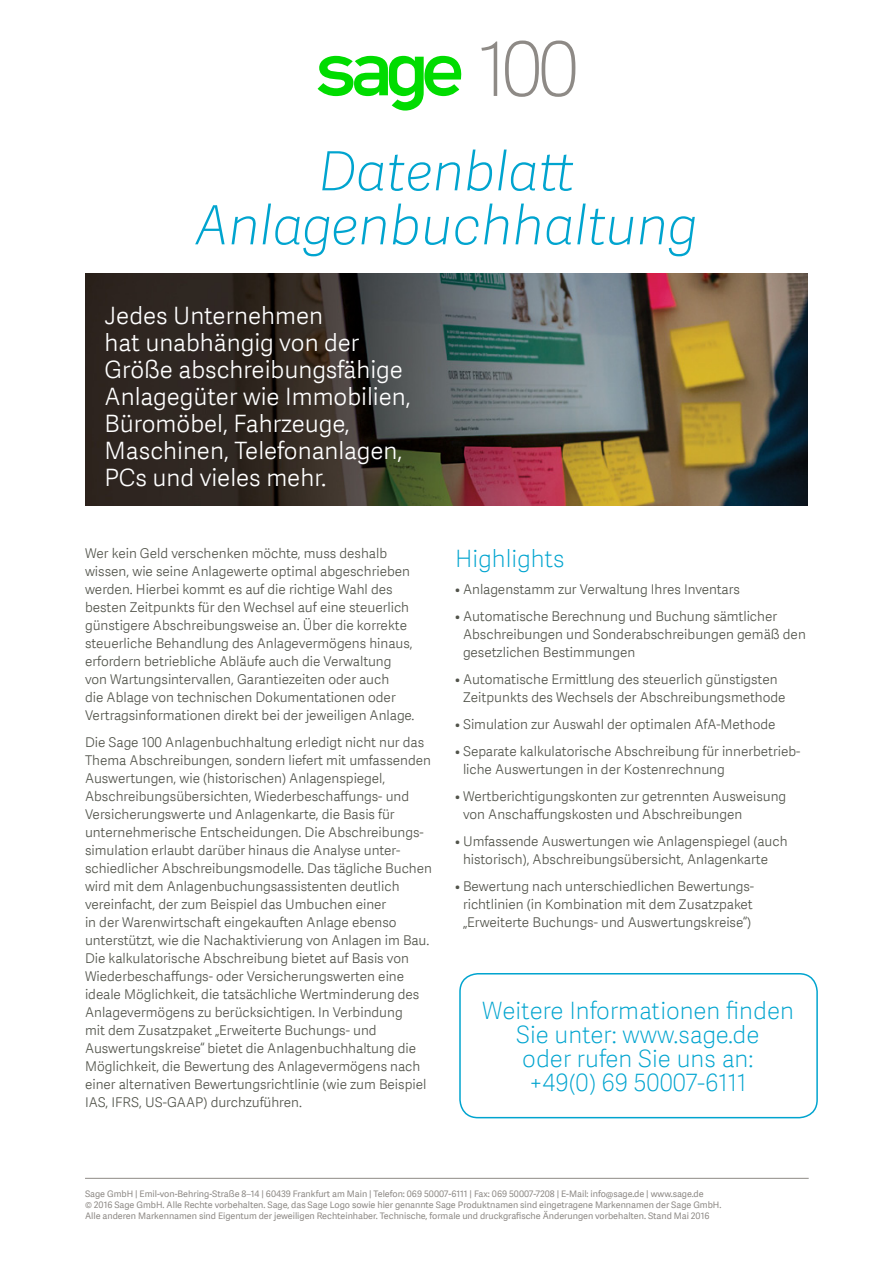
<style>
.page{position:relative;width:893px;height:1263px;background:#fff}
.page>*{position:absolute;margin:0;border:0;box-sizing:border-box;transform-origin:0 0}
.Big_headline{font:italic 54px/54px "Adelle Sans SAGE Th";color:#00a4cf;text-align:center}
.Body_copy{font:24px/27px "Adelle Sans SAGE Lt";color:#fff}
.Sub_header{font:24px/24px "Adelle Sans SAGE Th";color:#00a4cf;text-align:center}
.Body_copy-2{font:13.5px/18px "Adelle Sans SAGE Lt";color:#51534a}
.t1{font:9px/10.8px "Adelle Sans SAGE";color:#8e8a86}
</style>
<div class="page">
<svg style="left:318px;top:56px;width:144px;height:55px"></svg>
<svg style="left:481px;top:41px;width:94px;height:56px"></svg>
<hr style="left:85px;top:1178px;width:724px;height:1px;background:#8e8a86">
<img style="left:85px;top:274px;width:723px;height:231px">
<div style="left:459px;top:973px;width:359px;height:145px;border:2px solid #00a4cf;border-radius:18px"></div>
<p class="Big_headline" style="left:195px;top:142px;width:504px">Datenblatt<br>Anlagenbuchhaltung</p>
<p class="Body_copy" style="left:105px;top:301px;width:308px">Jedes Unternehmen<br>hat unabhängig von der<br>Größe abschreibungsfähige<br>Anlagegüter wie Immobilien,<br>Büromöbel, Fahrzeuge,<br>Maschinen, Telefonanlagen,<br>PCs und vieles mehr.</p>
<p class="Body_copy-2" style="left:85px;top:544px;width:331px">Wer kein Geld verschenken möchte, muss deshalb wissen, wie seine Anlagewerte optimal abgeschrieben werden. Hierbei kommt es auf die richtige Wahl des besten Zeitpunkts für den Wechsel auf eine steuerlich günstigere Abschreibungsweise an. Über die korrekte steuerliche Behandlung des Anlagevermögens hinaus, erfordern betriebliche Abläufe auch die Verwaltung von Wartungsintervallen, Garantiezeiten oder auch<br>die Ablage von technischen Dokumentationen oder Vertragsinformationen direkt bei der jeweiligen Anlage.</p>
<p class="Body_copy-2" style="left:85px;top:733px;width:348px">Die Sage 100 Anlagenbuchhaltung erledigt nicht nur das Thema Abschreibungen, sondern liefert mit umfassenden Auswertungen, wie (historischen) Anlagenspiegel, Abschrei-bungsübersichten, Wiederbeschaffungs- und Versicherungswerte und Anlagenkarte, die Basis für unternehmerische Entscheidungen. Die Abschreibungs&shy;simulation erlaubt darüber hinaus die Analyse unter&shy;schiedlicher Abschreibungsmodelle. Das tägliche Buchen wird mit dem Anlagenbuchungsassistenten deutlich vereinfacht, der zum Beispiel das Umbuchen einer<br>in der Warenwirtschaft eingekauften Anlage ebenso unterstützt, wie die Nachaktivierung von Anlagen im Bau.<br>Die kalkulatorische Abschreibung bietet auf Basis von Wiederbeschaffungs- oder Versicherungswerten eine ideale Möglichkeit, die tatsächliche Wertminderung des Anlagevermögens zu berücksichtigen. In Verbindung<br>mit dem Zusatzpaket „Erweiterte Buchungs- und Auswertungskreise“ bietet die Anlagenbuchhaltung die Möglichkeit, die Bewertung des Anlagevermögens nach einer alternativen Bewertungsrichtlinie (wie zum Beispiel IAS, IFRS, US-GAAP) durchzuführen.</p>
<p class="Sub_header" style="left:455px;top:546px;width:111px">Highlights</p>
<p class="Body_copy-2" style="left:455px;top:580px;width:286px">• Anlagenstamm zur Verwaltung Ihres Inventars</p>
<p class="Body_copy-2" style="left:463px;top:607px;width:344px;text-indent:-8px">• Automatische Berechnung und Buchung sämtlicher<br>Abschreibungen und Sonderabschreibungen gemäß den gesetzlichen Bestimmungen</p>
<p class="Body_copy-2" style="left:455px;top:670px;width:332px;text-align:center">• Automatische Ermittlung des steuerlich günstigsten<br>Zeitpunkts des Wechsels der Abschreibungsmethode</p>
<p class="Body_copy-2" style="left:455px;top:715px;width:322px">• Simulation zur Auswahl der optimalen AfA-Methode</p>
<p class="Body_copy-2" style="left:463px;top:742px;width:338px;text-indent:-8px">• Separate kalkulatorische Abschreibung für innerbetrieb&shy;liche Auswertungen in der Kostenrechnung</p>
<p class="Body_copy-2" style="left:463px;top:787px;width:325px;text-indent:-8px">• Wertberichtigungskonten zur getrennten Ausweisung von Anschaffungskosten und Abschreibungen</p>
<p class="Body_copy-2" style="left:463px;top:832px;width:326px;text-indent:-8px">• Umfassende Auswertungen wie Anlagenspiegel (auch historisch), Abschreibungsübersicht, Anlagenkarte</p>
<p class="Body_copy-2" style="left:455px;top:877px;width:300px;text-align:center">• Bewertung nach unterschiedlichen Bewertungs&shy;richtlinien (in Kombination mit dem Zusatzpaket „Erweiterte Buchungs- und Auswertungskreise“)</p>
<p class="Sub_header" style="left:482px;top:997px;width:314px">Weitere Informationen finden<br>Sie unter: www.sage.de<br>oder rufen Sie uns an:<br>+49(0) 69 50007-6111</p>
<p class="t1" style="left:85px;top:1188px;width:638px">Sage GmbH | Emil-von-Behring-Straße 8–14 | 60439 Frankfurt am Main | Telefon: 069 50007-6111 | Fax: 069 50007-7208 | E-Mail: info@sage.de | www.sage.de<br>© 2016 Sage GmbH. Alle Rechte vorbehalten. Sage, das Sage Logo sowie hier genannte Sage Produktnamen sind eingetragene Markennamen der Sage GmbH.<br>Alle anderen Markennamen sind Eigentum der jeweiligen Rechteinhaber. Technische, formale und druckgrafische Änderungen vorbehalten. Stand Mai 2016</p>
</div>
